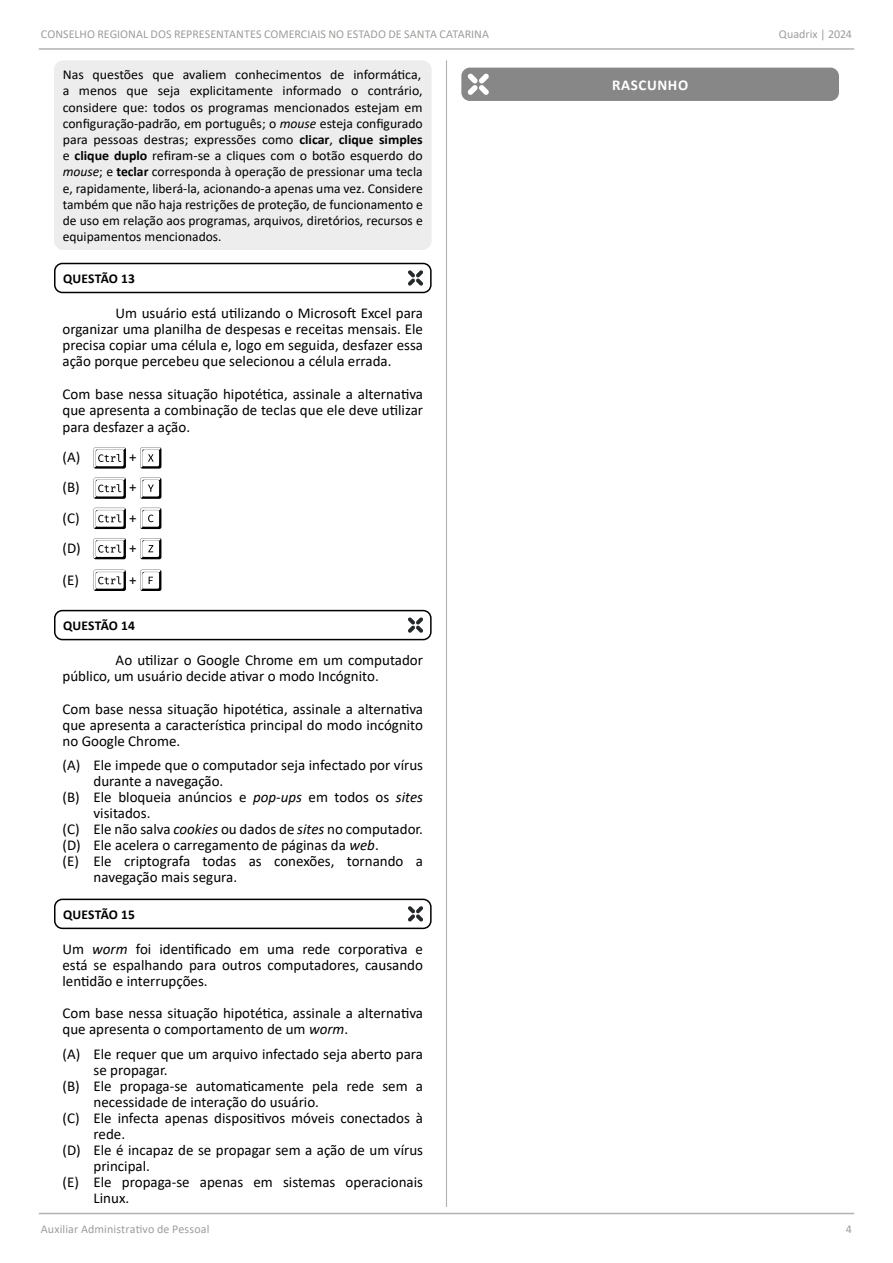
<style>
.page{position:relative;width:893px;height:1263px;background:#fff}
.page>*{position:absolute;margin:0;border:0;box-sizing:border-box;transform-origin:0 0}
.t1{font:15px/15.9px "Calibri";color:#000}
.t2{font:700 15px "Calibri";letter-spacing:.04em;color:#fff}
.t3{font:13.5px/16.2px "Calibri";color:#000;text-align:justify}
.t4{font:700 13.5px "Calibri";letter-spacing:.005em;color:#000}
.t5{font:12px "Calibri";letter-spacing:.005em;color:#9d9d9c}
.s1{font-style:italic}
.s2{font-weight:700}
</style>
<div class="page">
<hr style="left:39px;top:48px;width:815px;height:2px;background:#b3b2b2">
<hr style="left:446px;top:60px;width:1px;height:1147px;background:#b3b2b2">
<hr style="left:39px;top:1213px;width:815px;height:1px;background:#b3b2b2">
<div style="left:54px;top:263px;width:378px;height:30px;border:2px solid #000;border-radius:8px"></div>
<svg style="left:408px;top:270px;width:15px;height:16px"></svg>
<svg style="left:94px;top:447px;width:32px;height:22px"></svg>
<svg style="left:140px;top:447px;width:21px;height:22px"></svg>
<svg style="left:94px;top:478px;width:32px;height:21px"></svg>
<svg style="left:140px;top:478px;width:21px;height:21px"></svg>
<svg style="left:94px;top:508px;width:32px;height:21px"></svg>
<svg style="left:140px;top:508px;width:21px;height:21px"></svg>
<svg style="left:94px;top:538px;width:32px;height:21px"></svg>
<svg style="left:140px;top:538px;width:21px;height:21px"></svg>
<svg style="left:94px;top:570px;width:32px;height:21px"></svg>
<svg style="left:140px;top:570px;width:21px;height:21px"></svg>
<div style="left:54px;top:610px;width:378px;height:30px;border:2px solid #000;border-radius:8px"></div>
<svg style="left:408px;top:617px;width:15px;height:16px"></svg>
<div style="left:54px;top:899px;width:378px;height:30px;border:2px solid #000;border-radius:8px"></div>
<svg style="left:408px;top:906px;width:15px;height:15px"></svg>
<div style="left:461px;top:68px;width:378px;height:33px;background:#878787;border-radius:9px"></div>
<svg style="left:468px;top:74px;width:21px;height:21px"></svg>
<div style="left:55px;top:61px;width:376px;height:188px;background:#ededed;border-radius:9px"></div>
<div style="left:54px;top:60px;width:378px;height:190px;border:2px solid #ededed;border-radius:9px"></div>
<p class="t5" style="left:41px;top:25px;width:450px">CONSELHO REGIONAL DOS REPRESENTANTES COMERCIAIS NO ESTADO DE SANTA CATARINA</p>
<p class="t5" style="left:779px;top:25px;width:75px">Quadrix | 2024</p>
<p class="t3" style="left:63px;top:66px;width:362px">Nas questões que avaliem conhecimentos de informática, a menos que seja explicitamente informado o contrário, considere que: todos os programas mencionados estejam em configuração‑padrão, em português; o <span class="s1">mouse</span> esteja configurado para pessoas destras; expressões como <span class="s2">clicar</span>, <span class="s2">clique simples </span>e <span class="s2">clique duplo</span> refiram‑se a cliques com o botão esquerdo do <span class="s1">mouse</span>; e <span class="s2">teclar</span> corresponda à operação de pressionar uma tecla e, rapidamente, liberá‑la, acionando‑a apenas uma vez. Considere também que não haja restrições de proteção, de funcionamento e de uso em relação aos programas, arquivos, diretórios, recursos e equipamentos mencionados.</p>
<p class="t4" style="left:63px;top:269px;width:73px">QUESTÃO 13</p>
<p class="t1" style="left:63px;top:304px;width:362px;text-align:justify;text-indent:53px">Um usuário está utilizando o Microsoft Excel para organizar uma planilha de despesas e receitas mensais. Ele precisa copiar uma célula e, logo em seguida, desfazer essa ação porque percebeu que selecionou a célula errada.</p>
<p class="t1" style="left:63px;top:385px;width:362px">Com base nessa situação hipotética, assinale a alternativa que apresenta a combinação de teclas que ele deve utilizar</p>
<p class="t1" style="left:63px;top:412px;width:129px;line-height:30.2px">para desfazer a ação. (A)</p>
<p class="t1" style="left:129px;top:449px;width:9px">+</p>
<p class="t1" style="left:63px;top:479px;width:19px">(B)</p>
<p class="t1" style="left:129px;top:479px;width:9px">+</p>
<p class="t1" style="left:63px;top:509px;width:19px">(C)</p>
<p class="t1" style="left:129px;top:509px;width:9px">+</p>
<p class="t1" style="left:63px;top:540px;width:20px">(D)</p>
<p class="t1" style="left:129px;top:540px;width:9px">+</p>
<p class="t1" style="left:63px;top:571px;width:18px">(E)</p>
<p class="t1" style="left:129px;top:571px;width:9px">+</p>
<p class="t4" style="left:63px;top:616px;width:73px">QUESTÃO 14</p>
<p class="t1" style="left:63px;top:651px;width:362px;text-indent:53px">Ao utilizar o Google Chrome em um computador público, um usuário decide ativar o modo Incógnito.</p>
<p class="t1" style="left:63px;top:700px;width:362px;text-align:justify">Com base nessa situação hipotética, assinale a alternativa que apresenta a característica principal do modo incógnito no Google Chrome.</p>
<p class="t1" style="left:63px;top:757px;width:362px">(A) Ele impede que o computador seja infectado por vírus</p>
<p class="t1" style="left:94px;top:773px;width:131px">durante a navegação.</p>
<p class="t1" style="left:63px;top:789px;width:362px">(B) Ele bloqueia anúncios e <span class="s1">pop‑ups</span> em todos os <span class="s1">sites</span></p>
<p class="t1" style="left:94px;top:805px;width:58px">visitados.</p>
<p class="t1" style="left:63px;top:821px;width:362px">(C) Ele não salva <span class="s1">cookies</span> ou dados de <span class="s1">sites</span> no computador.</p>
<p class="t1" style="left:62px;top:837px;width:318px">(D) Ele acelera o carregamento de páginas da <span class="s1">web</span>.</p>
<p class="t1" style="left:63px;top:853px;width:362px">(E) Ele criptografa todas as conexões, tornando a</p>
<p class="t1" style="left:94px;top:868px;width:145px">navegação mais segura.</p>
<p class="t4" style="left:63px;top:905px;width:73px">QUESTÃO 15</p>
<p class="t1" style="left:63px;top:940px;width:362px;text-align:justify">Um <span class="s1">worm</span> foi identificado em uma rede corporativa e está se espalhando para outros computadores, causando lentidão e interrupções.</p>
<p class="t1" style="left:63px;top:1005px;width:362px">Com base nessa situação hipotética, assinale a alternativa que apresenta o comportamento de um <span class="s1">worm</span>.</p>
<p class="t1" style="left:63px;top:1045px;width:362px">(A) Ele requer que um arquivo infectado seja aberto para</p>
<p class="t1" style="left:94px;top:1061px;width:76px">se propagar.</p>
<p class="t1" style="left:63px;top:1077px;width:362px">(B) Ele propaga‑se automaticamente pela rede sem a</p>
<p class="t1" style="left:94px;top:1093px;width:227px">necessidade de interação do usuário.</p>
<p class="t1" style="left:63px;top:1109px;width:362px">(C) Ele infecta apenas dispositivos móveis conectados à</p>
<p class="t1" style="left:94px;top:1125px;width:33px">rede.</p>
<p class="t1" style="left:63px;top:1141px;width:362px">(D) Ele é incapaz de se propagar sem a ação de um vírus</p>
<p class="t1" style="left:94px;top:1157px;width:58px">principal.</p>
<p class="t1" style="left:63px;top:1173px;width:362px">(E) Ele propaga‑se apenas em sistemas operacionais</p>
<p class="t1" style="left:94px;top:1189px;width:37px">Linux.</p>
<p class="t5" style="left:41px;top:1220px;width:170px">Auxiliar Administrativo de Pessoal</p>
<p class="t2" style="left:612px;top:74px;width:77px">RASCUNHO</p>
<p class="t5" style="left:846px;top:1220px;width:8px">4</p>
</div>
